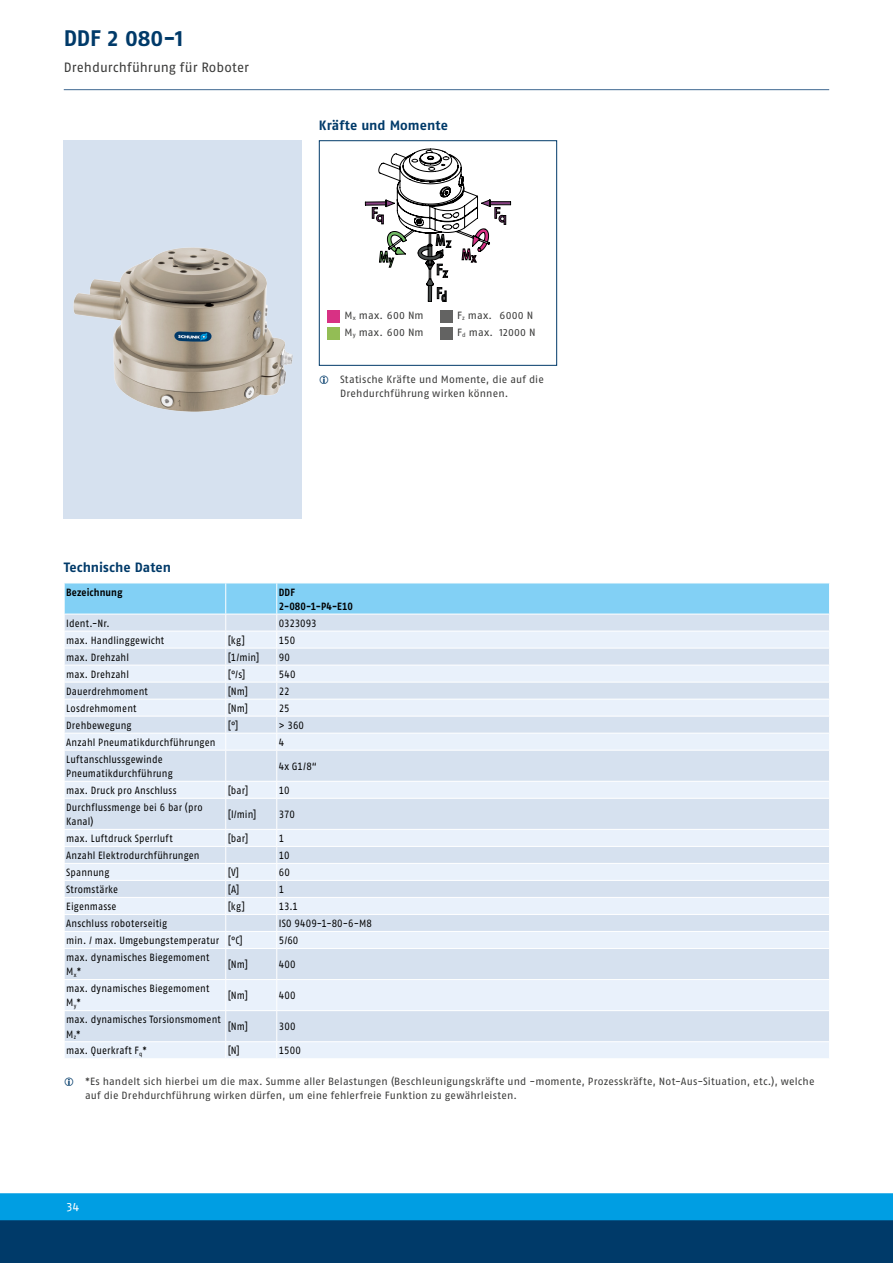
<style>
.page{position:relative;width:893px;height:1263px;background:#fff}
.page>*{position:absolute;margin:0;border:0;box-sizing:border-box;transform-origin:0 0}
.t1{font:700 22.5px "SCHUNK Fago Pro";color:#003a69}
.t2{font:700 13.5px "SCHUNK Fago Pro";letter-spacing:.005em;color:#003a69}
.t3{font:13.5px "SCHUNK Fago Pro";letter-spacing:.005em;color:#3b3b3a}
.t4{font:12px "SCHUNK Fago Pro";color:#fff}
.t5{font:10.5px/14.2px "SCHUNK Fago Pro";letter-spacing:.015em;color:#000;scale:.9 1}
.t6{font:10.5px/17px "SCHUNK Fago Pro";letter-spacing:.015em;color:#3b3b3a}
.t7{font:700 10.5px/14.2px "SCHUNK Fago Pro";letter-spacing:.01em;color:#000;scale:.9 1}
.t8{font:10.5px "SCHUNK Fago Pro";letter-spacing:-.02em;color:#000;scale:.9 1}
</style>
<div class="page">
<div style="left:0;top:1202px;width:893px;height:61px;background:#003a69"></div>
<div style="left:0;top:1193px;width:893px;height:27px;background:#009ee3"></div>
<hr style="left:64px;top:89px;width:765px;height:1px;background:#3e6791">
<div style="left:64px;top:140px;width:238px;height:379px;background:#d6e1ef"></div>
<img style="left:73px;top:247px;width:220px;height:165px">
<div style="left:319px;top:140px;width:238px;height:226px;border:1px solid #003a69"></div>
<svg style="left:365px;top:149px;width:146px;height:153px"></svg>
<div style="left:327px;top:310px;width:13px;height:13px;background:#d83184"></div>
<div style="left:327px;top:327px;width:13px;height:13px;background:#93bd55"></div>
<div style="left:440px;top:310px;width:13px;height:13px;background:#636362"></div>
<div style="left:440px;top:327px;width:13px;height:13px;background:#636362"></div>
<svg style="left:65px;top:751px;width:764px;height:307px;background:#dee7f4"></svg>
<svg style="left:64px;top:583px;width:766px;height:167px;background:#d0e5f5"></svg>
<hr style="left:225px;top:750px;width:1px;height:31px;background:#fff">
<hr style="left:276px;top:750px;width:1px;height:31px;background:#fff">
<hr style="left:64px;top:781px;width:162px;height:1px;background:#fff">
<hr style="left:226px;top:781px;width:51px;height:1px;background:#fff">
<svg style="left:225px;top:782px;width:1px;height:16px"></svg>
<hr style="left:277px;top:781px;width:553px;height:1px;background:#fff">
<svg style="left:276px;top:782px;width:1px;height:16px"></svg>
<hr style="left:64px;top:798px;width:162px;height:1px;background:#fff">
<hr style="left:226px;top:798px;width:51px;height:1px;background:#fff">
<hr style="left:225px;top:799px;width:1px;height:30px;background:#fff">
<hr style="left:277px;top:798px;width:553px;height:1px;background:#fff">
<hr style="left:276px;top:799px;width:1px;height:30px;background:#fff">
<hr style="left:64px;top:829px;width:162px;height:1px;background:#fff">
<hr style="left:226px;top:829px;width:51px;height:1px;background:#fff">
<hr style="left:277px;top:829px;width:553px;height:1px;background:#fff">
<hr style="left:64px;top:846px;width:162px;height:1px;background:#fff">
<hr style="left:226px;top:846px;width:51px;height:1px;background:#fff">
<hr style="left:277px;top:846px;width:553px;height:1px;background:#fff">
<hr style="left:64px;top:863px;width:162px;height:1px;background:#fff">
<hr style="left:226px;top:863px;width:51px;height:1px;background:#fff">
<hr style="left:277px;top:863px;width:553px;height:1px;background:#fff">
<hr style="left:64px;top:880px;width:162px;height:1px;background:#fff">
<hr style="left:226px;top:880px;width:51px;height:1px;background:#fff">
<hr style="left:277px;top:880px;width:553px;height:1px;background:#fff">
<hr style="left:64px;top:897px;width:162px;height:1px;background:#fff">
<hr style="left:226px;top:897px;width:51px;height:1px;background:#fff">
<hr style="left:277px;top:897px;width:553px;height:1px;background:#fff">
<hr style="left:64px;top:914px;width:162px;height:1px;background:#fff">
<hr style="left:226px;top:914px;width:51px;height:1px;background:#fff">
<hr style="left:277px;top:914px;width:553px;height:1px;background:#fff">
<hr style="left:64px;top:931px;width:162px;height:1px;background:#fff">
<svg style="left:64px;top:847px;width:1px;height:84px"></svg>
<hr style="left:226px;top:931px;width:51px;height:1px;background:#fff">
<svg style="left:225px;top:830px;width:1px;height:118px"></svg>
<hr style="left:277px;top:931px;width:553px;height:1px;background:#fff">
<svg style="left:276px;top:830px;width:1px;height:118px"></svg>
<hr style="left:64px;top:948px;width:162px;height:1px;background:#fff">
<hr style="left:226px;top:948px;width:51px;height:1px;background:#fff">
<hr style="left:225px;top:949px;width:1px;height:30px;background:#fff">
<hr style="left:277px;top:948px;width:553px;height:1px;background:#fff">
<hr style="left:276px;top:949px;width:1px;height:30px;background:#fff">
<hr style="left:64px;top:979px;width:162px;height:1px;background:#fff">
<hr style="left:226px;top:979px;width:51px;height:1px;background:#fff">
<hr style="left:225px;top:980px;width:1px;height:30px;background:#fff">
<hr style="left:277px;top:979px;width:553px;height:1px;background:#fff">
<hr style="left:276px;top:980px;width:1px;height:30px;background:#fff">
<hr style="left:64px;top:1010px;width:162px;height:1px;background:#fff">
<hr style="left:226px;top:1010px;width:51px;height:1px;background:#fff">
<hr style="left:225px;top:1011px;width:1px;height:30px;background:#fff">
<hr style="left:277px;top:1010px;width:553px;height:1px;background:#fff">
<hr style="left:276px;top:1011px;width:1px;height:30px;background:#fff">
<hr style="left:64px;top:1041px;width:162px;height:1px;background:#fff">
<hr style="left:226px;top:1041px;width:51px;height:1px;background:#fff">
<svg style="left:225px;top:1042px;width:1px;height:16px"></svg>
<hr style="left:277px;top:1041px;width:553px;height:1px;background:#fff">
<svg style="left:276px;top:1042px;width:1px;height:16px"></svg>
<h1 class="t1" style="left:64px;top:24px;width:121px">DDF 2 080-1</h1>
<p class="t3" style="left:64px;top:60px;width:187px">Drehdurchführung für Roboter</p>
<p class="t2" style="left:319px;top:117px;width:131px">Kräfte und Momente</p>
<p class="t6" style="left:344px;top:307px;width:81px">M<sub>x</sub> max. 600 Nm<br>M<sub>y</sub> max. 600 Nm</p>
<p class="t6" style="left:457px;top:307px;width:80px">F<sub>z</sub> max. 6000 N<br>F<sub>d</sub> max. 12000 N</p>
<p class="t6" style="left:340px;top:372px;width:205px;line-height:14.2px">Statische Kräfte und Momente, die auf die<br>Drehdurchführung wirken können.</p>
<p class="t2" style="left:64px;top:559px;width:109px">Technische Daten</p>
<p class="t7" style="left:66px;top:585px;width:64px">Bezeichnung</p>
<p class="t7" style="left:279px;top:585px;width:84px">DDF<br>2-080-1-P4-E10</p>
<p class="t5" style="left:66px;top:616px;width:50px">Ident.-Nr.</p>
<p class="t8" style="left:279px;top:617px;width:43px">0323093</p>
<p class="t5" style="left:66px;top:633px;width:110px">max. Handlinggewicht</p>
<p class="t5" style="left:228px;top:633px;width:21px">[kg]</p>
<p class="t5" style="left:279px;top:633px;width:20px">150</p>
<p class="t5" style="left:66px;top:650px;width:71px">max. Drehzahl</p>
<p class="t5" style="left:228px;top:650px;width:36px">[1/min]</p>
<p class="t5" style="left:279px;top:650px;width:14px">90</p>
<p class="t5" style="left:66px;top:667px;width:71px">max. Drehzahl</p>
<p class="t5" style="left:228px;top:667px;width:21px">[°/s]</p>
<p class="t5" style="left:279px;top:667px;width:20px">540</p>
<p class="t5" style="left:66px;top:684px;width:92px">Dauerdrehmoment</p>
<p class="t5" style="left:228px;top:684px;width:24px">[Nm]</p>
<p class="t5" style="left:279px;top:684px;width:13px">22</p>
<p class="t5" style="left:66px;top:701px;width:80px">Losdrehmoment</p>
<p class="t5" style="left:228px;top:701px;width:24px">[Nm]</p>
<p class="t5" style="left:279px;top:701px;width:13px">25</p>
<p class="t5" style="left:66px;top:718px;width:74px">Drehbewegung</p>
<p class="t5" style="left:228px;top:718px;width:13px">[°]</p>
<p class="t5" style="left:279px;top:718px;width:30px">&gt; 360</p>
<p class="t5" style="left:66px;top:735px;width:167px">Anzahl Pneumatikdurchführungen</p>
<p class="t5" style="left:279px;top:735px;width:8px">4</p>
<p class="t5" style="left:66px;top:752px;width:120px">Luftanschlussgewinde<br>Pneumatikdurchführung</p>
<p class="t5" style="left:279px;top:759px;width:44px">4x G1/8“</p>
<p class="t5" style="left:66px;top:783px;width:124px">max. Druck pro Anschluss</p>
<p class="t5" style="left:228px;top:783px;width:24px">[bar]</p>
<p class="t5" style="left:279px;top:783px;width:14px">10</p>
<p class="t5" style="left:66px;top:800px;width:153px">Durchflussmenge bei 6 bar (pro<br>Kanal)</p>
<p class="t5" style="left:228px;top:807px;width:33px">[l/min]</p>
<p class="t5" style="left:279px;top:807px;width:19px">370</p>
<p class="t5" style="left:66px;top:831px;width:120px">max. Luftdruck Sperrluft</p>
<p class="t5" style="left:228px;top:831px;width:24px">[bar]</p>
<p class="t5" style="left:279px;top:831px;width:8px">1</p>
<p class="t5" style="left:66px;top:848px;width:150px">Anzahl Elektrodurchführungen</p>
<p class="t5" style="left:279px;top:848px;width:14px">10</p>
<p class="t5" style="left:66px;top:865px;width:49px">Spannung</p>
<p class="t5" style="left:228px;top:865px;width:14px">[V]</p>
<p class="t5" style="left:279px;top:865px;width:14px">60</p>
<p class="t5" style="left:66px;top:882px;width:59px">Stromstärke</p>
<p class="t5" style="left:228px;top:882px;width:14px">[A]</p>
<p class="t5" style="left:279px;top:882px;width:8px">1</p>
<p class="t5" style="left:66px;top:899px;width:57px">Eigenmasse</p>
<p class="t5" style="left:228px;top:899px;width:21px">[kg]</p>
<p class="t5" style="left:279px;top:899px;width:23px">13.1</p>
<p class="t5" style="left:66px;top:916px;width:113px">Anschluss roboterseitig</p>
<p class="t5" style="left:279px;top:916px;width:105px">ISO 9409-1-80-6-M8</p>
<p class="t5" style="left:66px;top:933px;width:198px">min. / max. Umgebungstemperatur [°C]</p>
<p class="t5" style="left:279px;top:933px;width:23px">5/60</p>
<p class="t5" style="left:66px;top:950px;width:161px">max. dynamisches Biegemoment<br>M<sub>x</sub>*</p>
<p class="t5" style="left:228px;top:957px;width:24px">[Nm]</p>
<p class="t5" style="left:279px;top:957px;width:20px">400</p>
<p class="t5" style="left:66px;top:981px;width:161px">max. dynamisches Biegemoment<br>M<sub>y</sub>*</p>
<p class="t5" style="left:228px;top:988px;width:24px">[Nm]</p>
<p class="t5" style="left:279px;top:988px;width:20px">400</p>
<p class="t5" style="left:66px;top:1012px;width:173px">max. dynamisches Torsionsmoment<br>M<sub>z</sub>*</p>
<p class="t5" style="left:228px;top:1019px;width:24px">[Nm]</p>
<p class="t5" style="left:279px;top:1019px;width:20px">300</p>
<p class="t5" style="left:66px;top:1044px;width:91px">max. Querkraft F<sub>q</sub>*</p>
<p class="t5" style="left:228px;top:1044px;width:15px">[N]</p>
<p class="t5" style="left:279px;top:1044px;width:26px">1500</p>
<p class="t6" style="left:85px;top:1074px;width:731px;line-height:14.2px">*Es handelt sich hierbei um die max. Summe aller Belastungen (Beschleunigungskräfte und -momente, Prozesskräfte, Not-Aus-Situation, etc.), welche auf die Drehdurchführung wirken dürfen, um eine fehlerfreie Funktion zu gewährleisten.</p>
<p class="t4" style="left:67px;top:1199px;width:14px">34</p>
</div>
